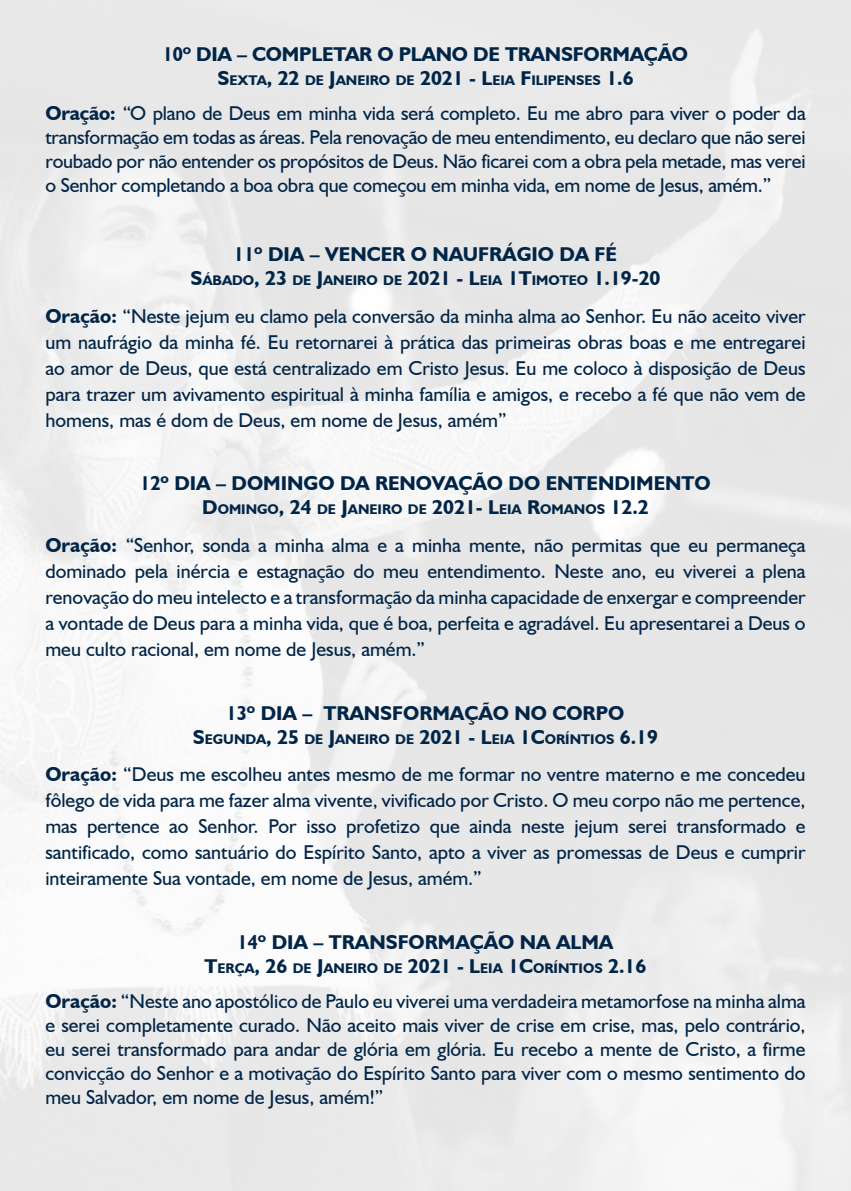
<style>
.page{position:relative;width:851px;height:1191px;background:#fff}
.page>*{position:absolute;margin:0;border:0;box-sizing:border-box;transform-origin:0 0}
.t1{font:20px/26px "Humanist 521 BT";color:#012547;text-align:justify}
.t2{font:700 20px "Humanist 521 BT";color:#012547;scale:.93 1}
.t3{font:700 14px "Humanist 521 BT";color:#012547}
.s1{font-size:20px}
.s2{font-weight:700}
</style>
<div class="page">
<p class="t2" style="left:163px;top:41px;width:566px">10º DIA – COMPLETAR O PLANO DE TRANSFORMAÇÃO</p>
<p class="t3" style="left:217px;top:71px;width:417px"><span class="s1">S</span>EXTA<span class="s1">, 22</span> DE <span class="s1">J</span>ANEIRO DE <span class="s1">2021 - L</span>EIA <span class="s1">F</span>ILIPENSES <span class="s1">1.6</span></p>
<p class="t1" style="left:45px;top:101px;width:761px;line-height:24px"><span class="s2">Oração:</span> “O plano de Deus em minha vida será completo. Eu me abro para viver o poder da transformação em todas as áreas. Pela renovação de meu entendimento, eu declaro que não serei roubado por não entender os propósitos de Deus. Não ficarei com a obra pela metade, mas verei o Senhor completando a boa obra que começou em minha vida, em nome de Jesus, amém.”</p>
<p class="t2" style="left:234px;top:242px;width:413px">11º DIA – VENCER O NAUFRÁGIO DA FÉ</p>
<p class="t3" style="left:190px;top:272px;width:471px"><span class="s1">S</span>ÁBADO<span class="s1">, 23</span> DE <span class="s1">J</span>ANEIRO DE <span class="s1">2021 - L</span>EIA <span class="s1">1T</span>IMOTEO <span class="s1">1.19-20</span></p>
<p class="t1" style="left:45px;top:302px;width:761px"><span class="s2">Oração:</span> “Neste jejum eu clamo pela conversão da minha alma ao Senhor. Eu não aceito viver um naufrágio da minha fé. Eu retornarei à prática das primeiras obras boas e me entregarei ao amor de Deus, que está centralizado em Cristo Jesus. Eu me coloco à disposição de Deus para trazer um avivamento espiritual à minha família e amigos, e recebo a fé que não vem de homens, mas é dom de Deus, em nome de Jesus, amém”</p>
<p class="t2" style="left:140px;top:471px;width:615px">12º DIA – DOMINGO DA RENOVAÇÃO DO ENTENDIMENTO</p>
<p class="t3" style="left:202px;top:501px;width:448px"><span class="s1">D</span>OMINGO<span class="s1">, 24</span> DE <span class="s1">J</span>ANEIRO DE <span class="s1">2021- L</span>EIA <span class="s1">R</span>OMANOS <span class="s1">12.2</span></p>
<p class="t1" style="left:45px;top:531px;width:761px"><span class="s2">Oração:</span> “Senhor, sonda a minha alma e a minha mente, não permitas que eu permaneça dominado pela inércia e estagnação do meu entendimento. Neste ano, eu viverei a plena renovação do meu intelecto e a transformação da minha capacidade de enxergar e compreender a vontade de Deus para a minha vida, que é boa, perfeita e agradável. Eu apresentarei a Deus o meu culto racional, em nome de Jesus, amém.”</p>
<p class="t2" style="left:226px;top:700px;width:429px">13º DIA – TRANSFORMAÇÃO NO CORPO</p>
<p class="t3" style="left:193px;top:730px;width:466px"><span class="s1">S</span>EGUNDA<span class="s1">, 25</span> DE <span class="s1">J</span>ANEIRO DE <span class="s1">2021 - L</span>EIA <span class="s1">1C</span>ORÍNTIOS <span class="s1">6.19</span></p>
<p class="t1" style="left:45px;top:760px;width:761px"><span class="s2">Oração:</span> “Deus me escolheu antes mesmo de me formar no ventre materno e me concedeu fôlego de vida para me fazer alma vivente, vivificado por Cristo. O meu corpo não me pertence, mas pertence ao Senhor. Por isso profetizo que ainda neste jejum serei transformado e santificado, como santuário do Espírito Santo, apto a viver as promessas de Deus e cumprir inteiramente Sua vontade, em nome de Jesus, amém.”</p>
<p class="t2" style="left:237px;top:929px;width:405px">14º DIA – TRANSFORMAÇÃO NA ALMA</p>
<p class="t3" style="left:204px;top:959px;width:443px"><span class="s1">T</span>ERÇA<span class="s1">, 26</span> DE <span class="s1">J</span>ANEIRO DE <span class="s1">2021 - L</span>EIA <span class="s1">1C</span>ORÍNTIOS <span class="s1">2.16</span></p>
<p class="t1" style="left:45px;top:988px;width:761px;line-height:24px"><span class="s2">Oração:</span> “Neste ano apostólico de Paulo eu viverei uma verdadeira metamorfose na minha alma e serei completamente curado. Não aceito mais viver de crise em crise, mas, pelo contrário, eu serei transformado para andar de glória em glória. Eu recebo a mente de Cristo, a firme convicção do Senhor e a motivação do Espírito Santo para viver com o mesmo sentimento do meu Salvador, em nome de Jesus, amém!”</p>
</div>
